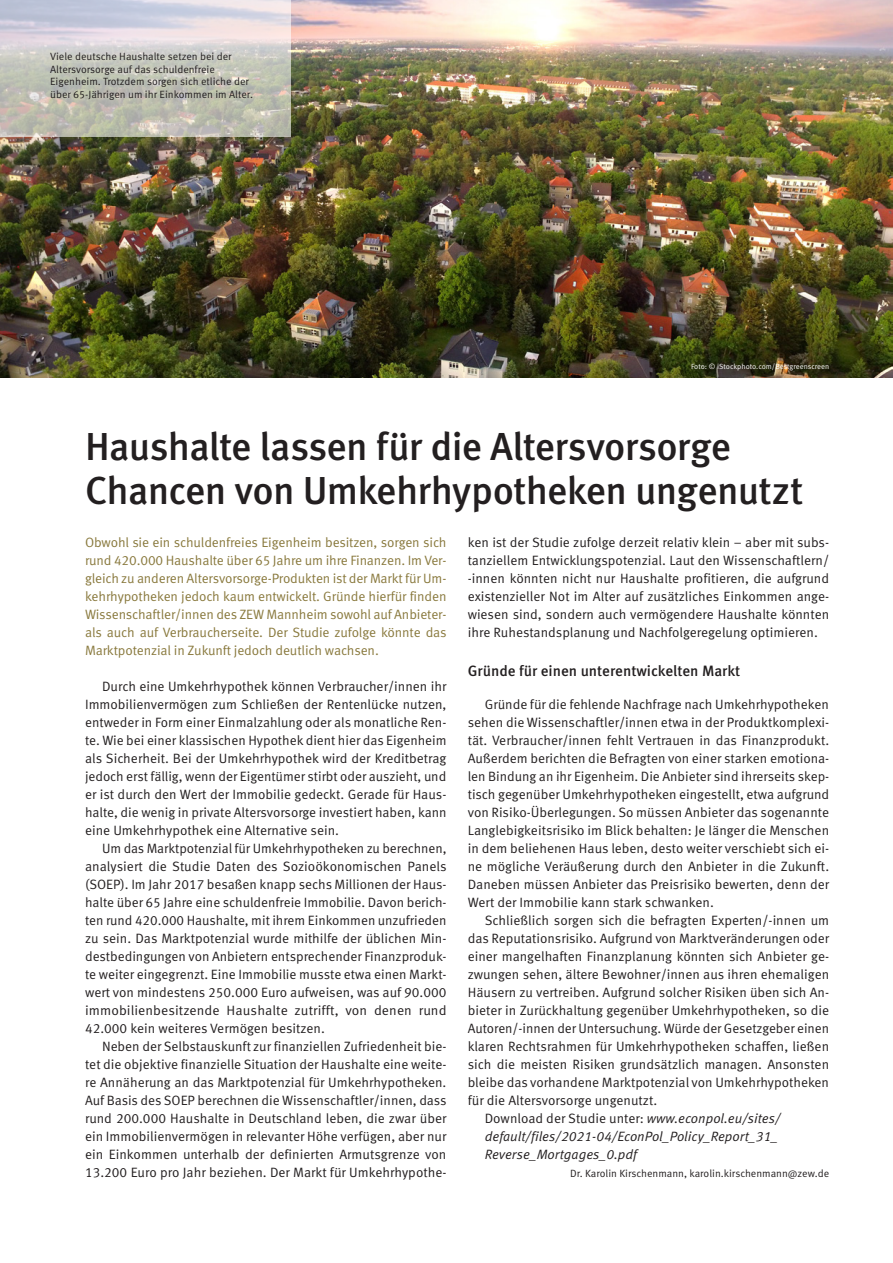
<style>
.page{position:relative;width:893px;height:1263px;background:#fff}
.page>*{position:absolute;margin:0;border:0;box-sizing:border-box;transform-origin:0 0}
.t1{font:500 39px/43.5px "Meta Pro";letter-spacing:-.02em;color:#231f20}
.t2{font:500 15px "Meta Pro";color:#231f20}
.t3{font:13.5px/18px "Meta Pro";color:#231f20;text-align:justify}
.t4{font:13.5px/18px "Meta Pro";letter-spacing:-.01em;color:#89793d;text-align:justify}
.t5{font:italic 13.5px "Meta Pro";color:#231f20}
.t6{font:10.5px/12.8px "Meta Pro";color:#231f20}
.t7{font:7.5px "Meta Pro";letter-spacing:-.005em;color:#fff}
.s1{font-style:italic}
</style>
<div class="page">
<img style="left:0;top:0;width:893px;height:378px">
<svg style="left:0;top:0;width:291px;height:136px"></svg>
<p class="t6" style="left:50px;top:50px;width:204px">Viele deutsche Haushalte setzen bei der Altersvorsorge auf das schuldenfreie Eigenheim. Trotzdem sorgen sich etliche der über 65-Jährigen um ihr Einkommen im Alter.</p>
<p class="t7" style="left:691px;top:362px;width:140px">Foto: © iStockphoto.com/Bestgreenscreen</p>
<h1 class="t1" style="left:85px;top:426px;width:720px">Haushalte lassen für die Altersvorsorge<br>Chancen von Umkehrhypotheken ungenutzt</h1>
<p class="t4" style="left:85px;top:534px;width:363px">Obwohl sie ein schuldenfreies Eigenheim besitzen, sorgen sich rund 420.000 Haushalte über 65 Jahre um ihre Finanzen. Im Ver&shy;gleich zu anderen Altersvorsorge-Produkten ist der Markt für Um&shy;kehrhypotheken jedoch kaum entwickelt. Gründe hierfür finden Wissenschaftler/innen des ZEW Mannheim sowohl auf Anbieter&shy;als auch auf Verbraucherseite. Der Studie zufolge könnte das Marktpotenzial in Zukunft jedoch deutlich wachsen.</p>
<p class="t3" style="left:85px;top:678px;width:363px;text-indent:17px">Durch eine Umkehrhypothek können Verbraucher/innen ihr Immobilienvermögen zum Schließen der Rentenlücke nutzen, entweder in Form einer Einmalzahlung oder als monatliche Ren&shy;te. Wie bei einer klassischen Hypothek dient hier das Eigenheim als Sicherheit. Bei der Umkehrhypothek wird der Kreditbetrag jedoch erst fällig, wenn der Eigentümer stirbt oder auszieht, und er ist durch den Wert der Immobilie gedeckt. Gerade für Haus&shy;halte, die wenig in private Altersvorsorge investiert haben, kann eine Umkehrhypothek eine Alternative sein.</p>
<p class="t3" style="left:85px;top:840px;width:363px;text-indent:17px">Um das Marktpotenzial für Umkehrhypotheken zu berechnen, analysiert die Studie Daten des Sozioökonomischen Panels (SOEP). Im Jahr 2017 besaßen knapp sechs Millionen der Haus&shy;halte über 65 Jahre eine schuldenfreie Immobilie. Davon berich&shy;ten rund 420.000 Haushalte, mit ihrem Einkommen unzufrieden zu sein. Das Marktpotenzial wurde mithilfe der üblichen Min&shy;destbedingungen von Anbietern entsprechender Finanzproduk&shy;te weiter eingegrenzt. Eine Immobilie musste etwa einen Markt&shy;wert von mindestens 250.000 Euro aufweisen, was auf 90.000 immobilienbesitzende Haushalte zutrifft, von denen rund 42.000 kein weiteres Vermögen besitzen.</p>
<p class="t3" style="left:85px;top:1038px;width:363px;text-indent:17px">Neben der Selbstauskunft zur finanziellen Zufriedenheit bie&shy;tet die objektive finanzielle Situation der Haushalte eine weite&shy;re Annäherung an das Marktpotenzial für Umkehrhypotheken.<br>Auf Basis des SOEP berechnen die Wissenschaftler/innen, dass rund 200.000 Haushalte in Deutschland leben, die zwar über ein Immobilienvermögen in relevanter Höhe verfügen, aber nur ein Einkommen unterhalb der definierten Armutsgrenze von 13.200 Euro pro Jahr beziehen. Der Markt für Umkehrhypothe-</p>
<p class="t3" style="left:468px;top:534px;width:363px">ken ist der Studie zufolge derzeit relativ klein – aber mit subs&shy;tanziellem Entwicklungspotenzial. Laut den Wissenschaftlern/ -innen könnten nicht nur Haushalte profitieren, die aufgrund existenzieller Not im Alter auf zusätzliches Einkommen ange&shy;wiesen sind, sondern auch vermögendere Haushalte könnten ihre Ruhestandsplanung und Nachfolgeregelung optimieren.</p>
<p class="t2" style="left:468px;top:662px;width:274px">Gründe für einen unterentwickelten Markt</p>
<p class="t3" style="left:468px;top:696px;width:363px;text-indent:17px">Gründe für die fehlende Nachfrage nach Umkehrhypotheken sehen die Wissenschaftler/innen etwa in der Produktkomplexi&shy;tät. Verbraucher/innen fehlt Vertrauen in das Finanzprodukt.<br>Außerdem berichten die Befragten von einer starken emotiona&shy;len Bindung an ihr Eigenheim. Die Anbieter sind ihrerseits skep&shy;tisch gegenüber Umkehrhypotheken eingestellt, etwa aufgrund von Risiko-Überlegungen. So müssen Anbieter das sogenannte Langlebigkeitsrisiko im Blick behalten: Je länger die Menschen in dem beliehenen Haus leben, desto weiter verschiebt sich ei&shy;ne mögliche Veräußerung durch den Anbieter in die Zukunft.<br>Daneben müssen Anbieter das Preisrisiko bewerten, denn der Wert der Immobilie kann stark schwanken.</p>
<p class="t3" style="left:485px;top:912px;width:346px">Schließlich sorgen sich die befragten Experten/-innen um</p>
<p class="t3" style="left:468px;top:930px;width:363px">das Reputationsrisiko. Aufgrund von Marktveränderungen oder</p>
<p class="t3" style="left:468px;top:948px;width:363px">einer mangelhaften Finanzplanung könnten sich Anbieter ge-</p>
<p class="t3" style="left:468px;top:966px;width:363px">zwungen sehen, ältere Bewohner/innen aus ihren ehemaligen</p>
<p class="t3" style="left:468px;top:984px;width:363px">Häusern zu vertreiben. Aufgrund solcher Risiken üben sich An-</p>
<p class="t3" style="left:468px;top:1002px;width:363px">bieter in Zurückhaltung gegenüber Umkehrhypotheken, so die</p>
<p class="t3" style="left:468px;top:1020px;width:363px">Autoren/-innen der Untersuchung. Würde der Gesetzgeber einen</p>
<p class="t3" style="left:468px;top:1038px;width:363px">klaren Rechtsrahmen für Umkehrhypotheken schaffen, ließen</p>
<p class="t3" style="left:468px;top:1056px;width:363px">sich die meisten Risiken grundsätzlich managen. Ansonsten</p>
<p class="t3" style="left:468px;top:1074px;width:363px">bleibe das vorhandene Marktpotenzial von Umkehrhypotheken</p>
<p class="t3" style="left:468px;top:1092px;width:191px">für die Altersvorsorge ungenutzt.</p>
<p class="t3" style="left:485px;top:1110px;width:297px">Download der Studie unter: <span class="s1">www.econpol.eu/sites/</span></p>
<p class="t5" style="left:485px;top:1128px;width:295px">default/files/2021-04/EconPol_Policy_Report_31_</p>
<p class="t5" style="left:485px;top:1146px;width:154px">Reverse_Mortgages_0.pdf</p>
<p class="t6" style="left:570px;top:1167px;width:261px">Dr. Karolin Kirschenmann, karolin.kirschenmann@zew.de</p>
</div>
